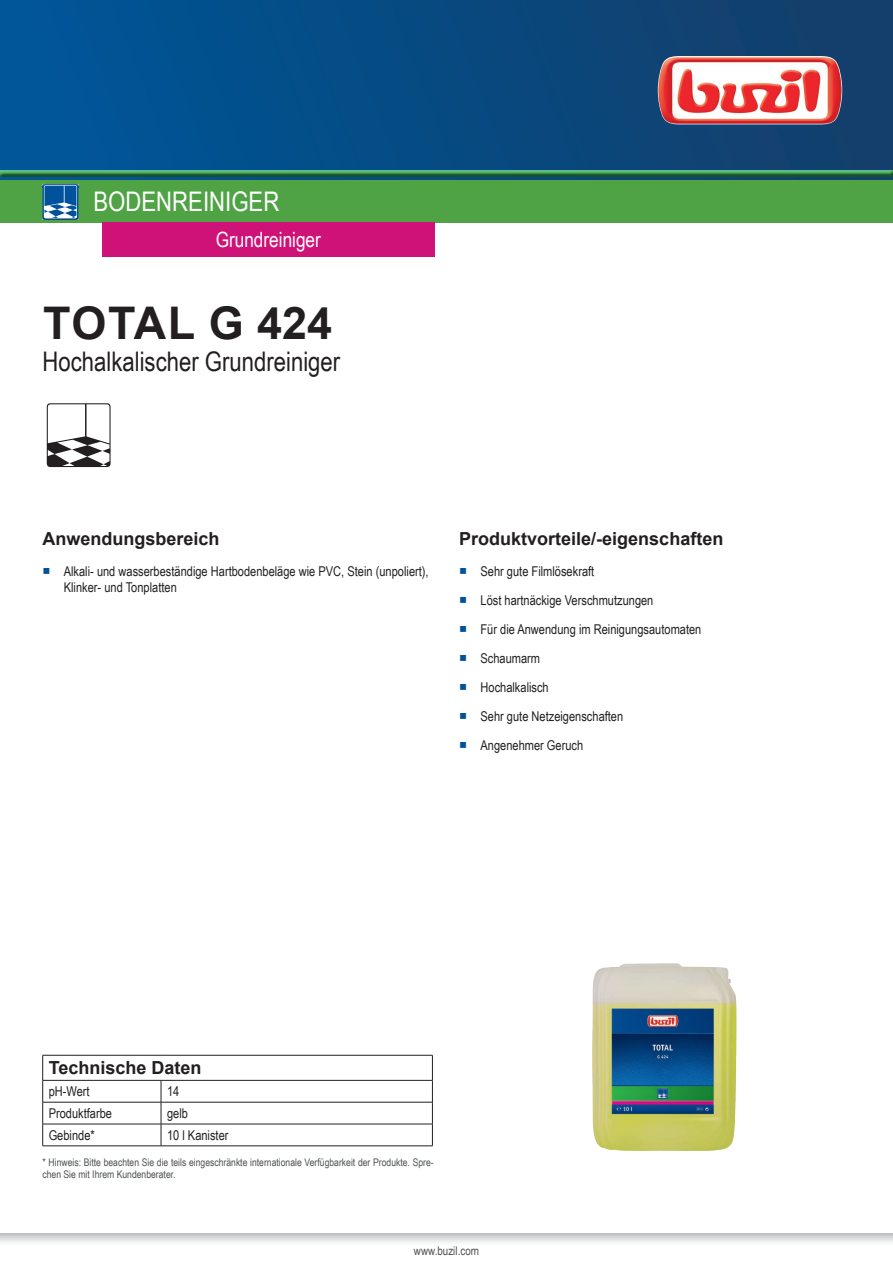
<style>
.page{position:relative;width:893px;height:1263px;background:#fff}
.page>*{position:absolute;margin:0;border:0;box-sizing:border-box;transform-origin:0 0}
.t1{font:700 45px "Arial";letter-spacing:.01em;color:#231f20}
.t2{font:27px "Arial Narrow";color:#231f20}
.t3{font:27px "Arial Narrow";color:#fff}
.t4{font:21px "Arial Narrow";color:#fff}
.t5{font:700 18px "Arial";color:#231f20}
.t6{font:13.5px/16.2px "Arial Narrow";color:#231f20}
.t7{font:12px "Arial Narrow";color:#4e5151}
.t8{font:10.5px/11.7px "Arial Narrow";color:#4d5152}
.s1{font-family:"Arial Unicode MS";color:#01519b}
</style>
<div class="page">
<svg style="left:0;top:1233px;width:893px;height:10px"></svg>
<hr style="left:43px;top:1055px;width:118px;height:1px;background:#231f20">
<hr style="left:161px;top:1055px;width:272px;height:1px;background:#231f20">
<hr style="left:43px;top:1080px;width:118px;height:1px;background:#231f20">
<hr style="left:161px;top:1080px;width:272px;height:1px;background:#231f20">
<hr style="left:43px;top:1102px;width:118px;height:1px;background:#231f20">
<hr style="left:161px;top:1102px;width:272px;height:1px;background:#231f20">
<hr style="left:43px;top:1124px;width:118px;height:1px;background:#231f20">
<svg style="left:42px;top:1055px;width:1px;height:91px"></svg>
<hr style="left:161px;top:1124px;width:272px;height:1px;background:#231f20">
<svg style="left:161px;top:1080px;width:1px;height:65px"></svg>
<svg style="left:432px;top:1055px;width:1px;height:90px"></svg>
<hr style="left:43px;top:1145px;width:118px;height:1px;background:#231f20">
<hr style="left:161px;top:1145px;width:272px;height:1px;background:#231f20">
<img style="left:592px;top:963px;width:145px;height:188px">
<svg style="left:47px;top:403px;width:64px;height:64px"></svg>
<div style="left:0;top:0;width:893px;height:180px;background:linear-gradient(to right,#00569a,#143e69)"></div>
<img style="left:658px;top:56px;width:184px;height:68px">
<div style="left:0;top:169px;width:893px;height:8px;background:#015599;opacity:.75"></div>
<div style="left:0;top:180px;width:893px;height:43px;background:#4fa345"></div>
<img style="left:43px;top:184px;width:35px;height:36px">
<svg style="left:44px;top:185px;width:35px;height:33px"></svg>
<div style="left:102px;top:223px;width:333px;height:34px;background:#cf1277"></div>
<h2 class="t3" style="left:94px;top:182px;width:187px">BODENREINIGER</h2>
<h3 class="t4" style="left:216px;top:225px;width:107px">Grundreiniger</h3>
<h1 class="t1" style="left:43px;top:291px;width:290px">TOTAL G 424</h1>
<h2 class="t2" style="left:43px;top:342px;width:299px">Hochalkalischer Grundreiniger</h2>
<h3 class="t5" style="left:43px;top:526px;width:179px">Anwendungsbereich</h3>
<p class="t6" style="left:64px;top:562px;width:366px;text-indent:-21px"><span class="s1">■</span> Alkali- und wasserbeständige Hartbodenbeläge wie PVC, Stein (unpoliert),<br>Klinker- und Tonplatten</p>
<h3 class="t5" style="left:459px;top:526px;width:266px">Produktvorteile/-eigenschaften</h3>
<p class="t6" style="left:459px;top:562px;width:137px"><span class="s1">■</span> Sehr gute Filmlösekraft</p>
<p class="t6" style="left:459px;top:591px;width:196px"><span class="s1">■</span> Löst hartnäckige Verschmutzungen</p>
<p class="t6" style="left:459px;top:620px;width:244px"><span class="s1">■</span> Für die Anwendung im Reinigungsautomaten</p>
<p class="t6" style="left:459px;top:649px;width:82px"><span class="s1">■</span> Schaumarm</p>
<p class="t6" style="left:459px;top:678px;width:91px"><span class="s1">■</span> Hochalkalisch</p>
<p class="t6" style="left:459px;top:707px;width:166px"><span class="s1">■</span> Sehr gute Netzeigenschaften</p>
<p class="t6" style="left:459px;top:736px;width:126px"><span class="s1">■</span> Angenehmer Geruch</p>
<h3 class="t5" style="left:49px;top:1055px;width:154px">Technische Daten</h3>
<p class="t6" style="left:49px;top:1083px;width:43px">pH-Wert</p>
<p class="t6" style="left:167px;top:1083px;width:14px">14</p>
<p class="t6" style="left:49px;top:1105px;width:65px">Produktfarbe</p>
<p class="t6" style="left:167px;top:1105px;width:22px">gelb</p>
<p class="t6" style="left:49px;top:1126px;width:48px">Gebinde*</p>
<p class="t6" style="left:167px;top:1126px;width:63px">10 l Kanister</p>
<p class="t8" style="left:43px;top:1156px;width:393px">* Hinweis: Bitte beachten Sie die teils eingeschränkte internationale Verfügbarkeit der Produkte. Spre&shy;chen Sie mit Ihrem Kundenberater.</p>
<p class="t7" style="left:414px;top:1242px;width:67px">www.buzil.com</p>
</div>
